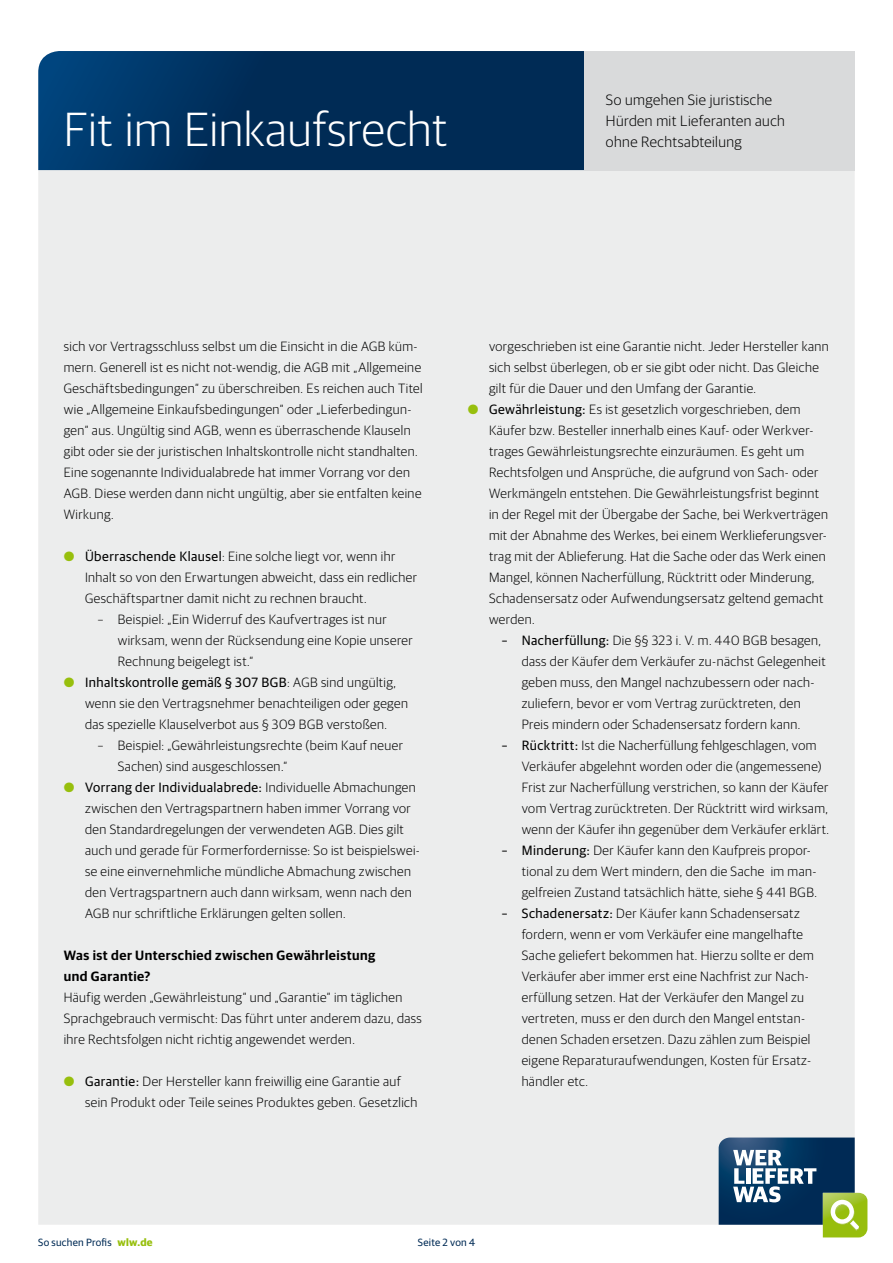
<style>
.page{position:relative;width:893px;height:1263px;background:#fff}
.page>*{position:absolute;margin:0;border:0;box-sizing:border-box;transform-origin:0 0}
.t1{font:300 48px "Guardian Sans";letter-spacing:.01em;color:#fff}
.t2{font:300 15px/21px "Guardian Sans";letter-spacing:.025em;color:#000}
.t3{font:300 13.5px/21px "Guardian Sans";letter-spacing:.03em;color:#000}
.t4{font:600 13.5px/21px "Guardian Sans";letter-spacing:.04em;color:#000}
.t5{font:10.5px "Guardian Sans";letter-spacing:.025em;color:#002b55}
.s1{color:#97bf0d}
.s2{font-weight:400}
.s3{font-weight:700;color:#97bf0d}
</style>
<div class="page">
<div style="left:38px;top:170px;width:817px;height:1055px;background:#eceded"></div>
<svg style="left:719px;top:1137px;width:148px;height:100px"></svg>
<svg style="left:38px;top:51px;width:547px;height:119px;background:#00305d"></svg>
<div style="left:585px;top:51px;width:270px;height:119px;background:#d9dadb"></div>
<h1 class="t1" style="left:64px;top:97px;width:385px">Fit im Einkaufsrecht</h1>
<p class="t2" style="left:606px;top:88px;width:180px">So umgehen Sie juristische<br>Hürden mit Lieferanten auch ohne Rechtsabteilung</p>
<p class="t3" style="left:64px;top:335px;width:360px">sich vor Vertragsschluss selbst um die Einsicht in die AGB küm&shy;mern. Generell ist es nicht not-wendig, die AGB mit „Allgemeine Geschäftsbedingungen“ zu überschreiben. Es reichen auch Titel wie „Allgemeine Einkaufsbedingungen“ oder „Lieferbedingun&shy;gen“ aus. Ungültig sind AGB, wenn es überraschende Klauseln gibt oder sie der juristischen Inhaltskontrolle nicht standhalten.<br>Eine sogenannte Individualabrede hat immer Vorrang vor den AGB. Diese werden dann nicht ungültig, aber sie entfalten keine Wirkung.</p>
<p class="t3" style="left:85px;top:545px;width:334px;text-indent:-21px"><span class="s1">●</span> <span class="s2">Überraschende Klausel</span>: Eine solche liegt vor, wenn ihr<br>Inhalt so von den Erwartungen abweicht, dass ein redlicher<br>Geschäftspartner damit nicht zu rechnen braucht.</p>
<p class="t3" style="left:118px;top:608px;width:296px;text-indent:-20px">– Beispiel: „Ein Widerruf des Kaufvertrages ist nur wirksam, wenn der Rücksendung eine Kopie unserer<br>Rechnung beigelegt ist.“</p>
<p class="t3" style="left:85px;top:671px;width:324px;text-indent:-21px"><span class="s1">●</span> <span class="s2">Inhaltskontrolle gemäß § 307 BGB</span>: AGB sind ungültig, wenn sie den Vertragsnehmer benachteiligen oder gegen das spezielle Klauselverbot aus § 309 BGB verstoßen.</p>
<p class="t3" style="left:118px;top:734px;width:287px;text-indent:-20px">– Beispiel: „Gewährleistungsrechte (beim Kauf neuer<br>Sachen) sind ausgeschlossen.“</p>
<p class="t3" style="left:85px;top:776px;width:336px;text-indent:-21px"><span class="s1">●</span> <span class="s2">Vorrang der Individualabrede:</span> Individuelle Abmachungen zwischen den Vertragspartnern haben immer Vorrang vor den Standardregelungen der verwendeten AGB. Dies gilt auch und gerade für Formerfordernisse: So ist beispielswei&shy;se eine einvernehmliche mündliche Abmachung zwischen den Vertragspartnern auch dann wirksam, wenn nach den AGB nur schriftliche Erklärungen gelten sollen.</p>
<p class="t4" style="left:64px;top:944px;width:313px">Was ist der Unterschied zwischen Gewährleistung und Garantie?</p>
<p class="t3" style="left:64px;top:986px;width:360px">Häufig werden „Gewährleistung“ und „Garantie“ im täglichen<br>Sprachgebrauch vermischt: Das führt unter anderem dazu, dass ihre Rechtsfolgen nicht richtig angewendet werden.</p>
<p class="t3" style="left:85px;top:1070px;width:334px;text-indent:-21px"><span class="s1">●</span> <span class="s2">Garantie:</span> Der Hersteller kann freiwillig eine Garantie auf sein Produkt oder Teile seines Produktes geben. Gesetzlich</p>
<p class="t3" style="left:489px;top:335px;width:341px">vorgeschrieben ist eine Garantie nicht. Jeder Hersteller kann sich selbst überlegen, ob er sie gibt oder nicht. Das Gleiche gilt für die Dauer und den Umfang der Garantie.</p>
<p class="t3" style="left:489px;top:398px;width:340px;text-indent:-21px"><span class="s1">●</span> <span class="s2">Gewährleistung:</span> Es ist gesetzlich vorgeschrieben, dem Käufer bzw. Besteller innerhalb eines Kauf- oder Werkver&shy;trages Gewährleistungsrechte einzuräumen. Es geht um Rechtsfolgen und Ansprüche, die aufgrund von Sach- oder Werkmängeln entstehen. Die Gewährleistungsfrist beginnt in der Regel mit der Übergabe der Sache, bei Werkverträgen mit der Abnahme des Werkes, bei einem Werklieferungsver&shy;trag mit der Ablieferung. Hat die Sache oder das Werk einen Mangel, können Nacherfüllung, Rücktritt oder Minderung, Schadensersatz oder Aufwendungsersatz geltend gemacht werden.</p>
<p class="t3" style="left:522px;top:629px;width:305px;text-indent:-20px"><span class="s2">– Nacherfüllung:</span> Die §§ 323 i. V. m. 440 BGB besagen, dass der Käufer dem Verkäufer zu-nächst Gelegenheit geben muss, den Mangel nachzubessern oder nach&shy;zuliefern, bevor er vom Vertrag zurücktreten, den Preis mindern oder Schadensersatz fordern kann.</p>
<p class="t3" style="left:522px;top:734px;width:309px;text-indent:-20px"><span class="s2">– Rücktritt:</span> Ist die Nacherfüllung fehlgeschlagen, vom Verkäufer abgelehnt worden oder die (angemessene)<br>Frist zur Nacherfüllung verstrichen, so kann der Käufer vom Vertrag zurücktreten. Der Rücktritt wird wirksam, wenn der Käufer ihn gegenüber dem Verkäufer erklärt.</p>
<p class="t3" style="left:522px;top:839px;width:297px;text-indent:-20px"><span class="s2">– Minderung:</span> Der Käufer kann den Kaufpreis propor&shy;tional zu dem Wert mindern, den die Sache im man&shy;gelfreien Zustand tatsächlich hätte, siehe § 441 BGB.</p>
<p class="t3" style="left:522px;top:902px;width:294px;text-indent:-20px"><span class="s2">– Schadenersatz:</span> Der Käufer kann Schadensersatz fordern, wenn er vom Verkäufer eine mangelhafte Sache geliefert bekommen hat. Hierzu sollte er dem Verkäufer aber immer erst eine Nachfrist zur Nach&shy;erfüllung setzen. Hat der Verkäufer den Mangel zu vertreten, muss er den durch den Mangel entstan&shy;denen Schaden ersetzen. Dazu zählen zum Beispiel eigene Reparaturaufwendungen, Kosten für Ersatz&shy;händler etc.</p>
<p class="t5" style="left:38px;top:1234px;width:116px">So suchen Profis <span class="s3">wlw.de</span></p>
<p class="t5" style="left:418px;top:1234px;width:59px">Seite 2 von 4</p>
</div>
